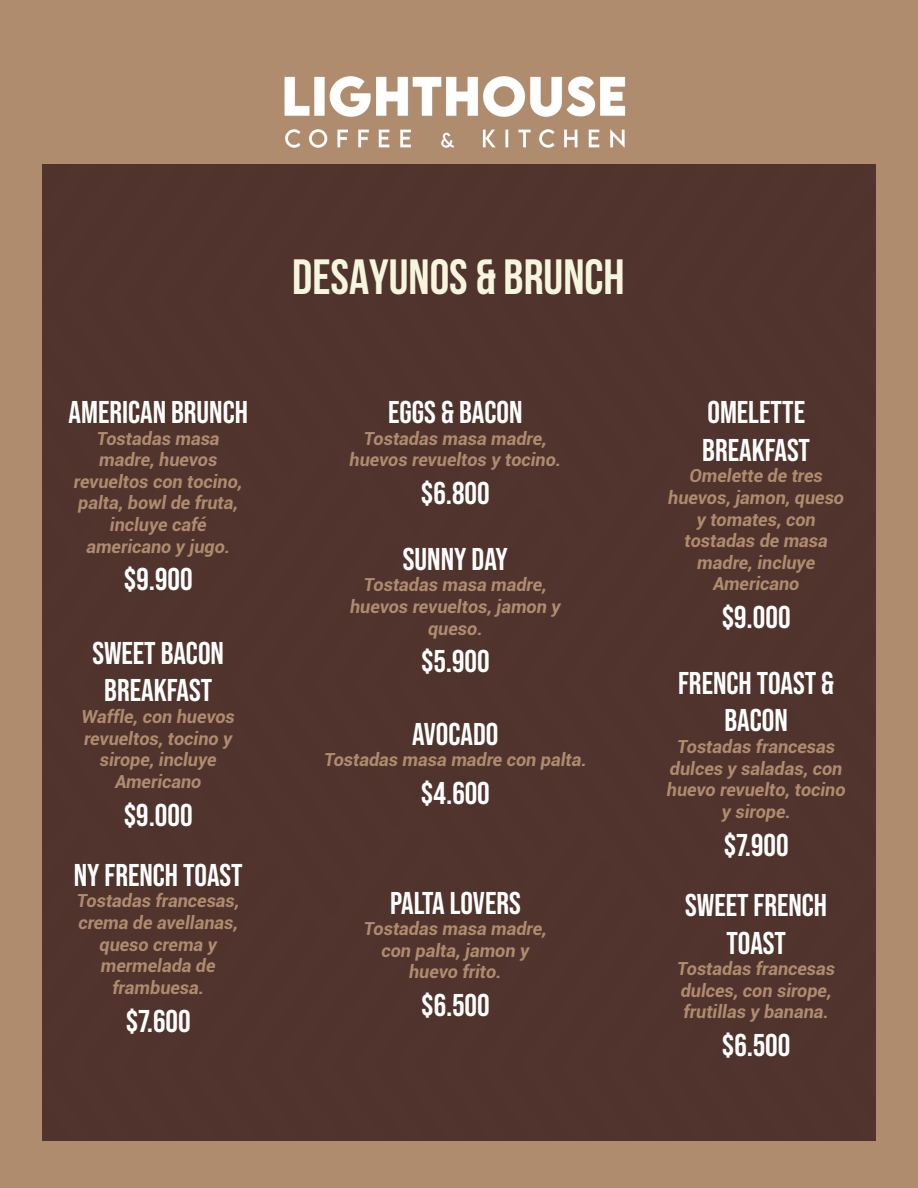
<style>
.page{position:relative;width:918px;height:1188px;background:#b08c6f}
.page>*{position:absolute;margin:0;border:0;box-sizing:border-box;transform-origin:0 0}
.t1{font:700 49.5px "Bebas Neue";color:#f5f6dd}
.t2{font:700 31.5px/37.8px "Bebas Neue Pro";color:#fff;text-align:center}
.t3{font:italic 700 18px/21.6px "Roboto";color:#b08c6f;text-align:center}
</style>
<div class="page">
<div style="left:42px;top:165px;width:834px;height:976px;background:#50332c"></div>
<img style="left:234px;top:76px;width:450px;height:266px">
<h2 class="t2" style="left:69px;top:393px;width:181px">AMERICAN BRUNCH</h2>
<p class="t3" style="left:74px;top:427px;width:170px">Tostadas masa madre, huevos revueltos con tocino, palta, bowl de fruta, incluye café americano y jugo.</p>
<h2 class="t2" style="left:124px;top:560px;width:70px">$9.900</h2>
<h2 class="t2" style="left:92px;top:633px;width:133px">SWEET BACON<br>BREAKFAST</h2>
<p class="t3" style="left:82px;top:705px;width:155px">Waffle, con huevos revueltos, tocino y sirope, incluye<br>Americano</p>
<h2 class="t2" style="left:74px;top:784px;width:170px;line-height:60.3px">$9.000<br>NY FRENCH TOAST</h2>
<p class="t3" style="left:77px;top:890px;width:164px">Tostadas francesas, crema de avellanas, queso crema y mermelada de frambuesa.</p>
<h2 class="t2" style="left:126px;top:1001px;width:66px">$7.600</h2>
<h1 class="t1" style="left:292px;top:250px;width:334px">DESAYUNOS &amp; BRUNCH</h1>
<h2 class="t2" style="left:388px;top:393px;width:136px">EGGS &amp; BACON</h2>
<p class="t3" style="left:350px;top:427px;width:213px">Tostadas masa madre, huevos revueltos y tocino.</p>
<h2 class="t2" style="left:421px;top:474px;width:70px">$6.800</h2>
<h2 class="t2" style="left:403px;top:540px;width:106px">SUNNY DAY</h2>
<p class="t3" style="left:350px;top:574px;width:212px">Tostadas masa madre, huevos revueltos, jamon y queso.</p>
<h2 class="t2" style="left:421px;top:642px;width:70px">$5.900</h2>
<h2 class="t2" style="left:412px;top:714px;width:88px">AVOCADO</h2>
<p class="t3" style="left:324px;top:748px;width:264px">Tostadas masa madre con palta.</p>
<h2 class="t2" style="left:421px;top:774px;width:71px">$4.600</h2>
<h2 class="t2" style="left:390px;top:883px;width:132px">PALTA LOVERS</h2>
<p class="t3" style="left:364px;top:917px;width:184px">Tostadas masa madre, con palta, jamon y huevo frito.</p>
<h2 class="t2" style="left:421px;top:986px;width:70px">$6.500</h2>
<h2 class="t2" style="left:702px;top:393px;width:109px;text-align:left">OMELETTE<br>BREAKFAST</h2>
<p class="t3" style="left:668px;top:464px;width:177px">Omelette de tres huevos, jamon, queso y tomates, con tostadas de masa madre, incluye<br>Americano</p>
<h2 class="t2" style="left:722px;top:598px;width:71px">$9.000</h2>
<h2 class="t2" style="left:678px;top:663px;width:158px">FRENCH TOAST &amp;<br>BACON</h2>
<p class="t3" style="left:667px;top:735px;width:180px">Tostadas francesas dulces y saladas, con huevo revuelto, tocino y sirope.</p>
<h2 class="t2" style="left:724px;top:825px;width:66px">$7.900</h2>
<h2 class="t2" style="left:685px;top:886px;width:143px">SWEET FRENCH<br>TOAST</h2>
<p class="t3" style="left:677px;top:957px;width:159px;text-align:left">Tostadas francesas dulces, con sirope, frutillas y banana.</p>
<h2 class="t2" style="left:722px;top:1026px;width:70px">$6.500</h2>
</div>
